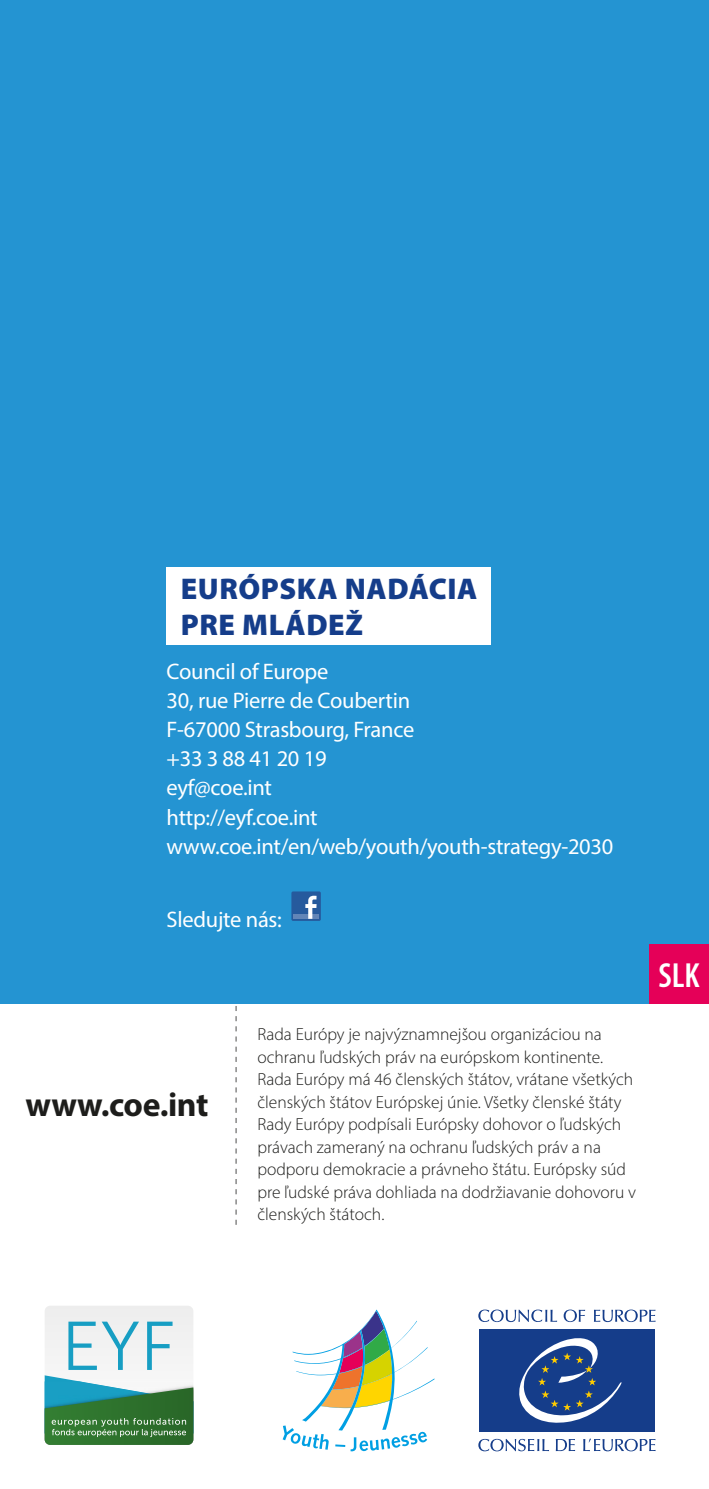
<style>
.page{position:relative;width:709px;height:1489px;background:#fff}
.page>*{position:absolute;margin:0;border:0;box-sizing:border-box;transform-origin:0 0}
.t1{font:600 condensed 35px "Myriad Pro";color:#fff}
.t2{font:700 33.75px "Myriad Pro";letter-spacing:-.01em;color:#1d1d1b}
.special_title{font:900 30px/36px "Myriad Pro";letter-spacing:.02em;color:#153d8a}
.body{font:22.5px "Myriad Pro";letter-spacing:-.01em;color:#fff}
.t3{font:300 17.5px/22.5px "Myriad Pro";color:#1d1d1b}
</style>
<div class="page">
<div style="left:0;top:0;width:709px;height:1003px;background:#2494d2"></div>
<svg style="left:563px;top:1309px;width:22px;height:12px"></svg>
<svg style="left:594px;top:1309px;width:61px;height:12px"></svg>
<svg style="left:478px;top:1309px;width:79px;height:12px"></svg>
<svg style="left:583px;top:1438px;width:72px;height:13px"></svg>
<svg style="left:556px;top:1439px;width:19px;height:11px"></svg>
<svg style="left:478px;top:1438px;width:71px;height:13px"></svg>
<div style="left:479px;top:1328px;width:176px;height:103px;background:#153d8a"></div>
<svg style="left:519px;top:1338px;width:103px;height:85px"></svg>
<svg style="left:283px;top:1309px;width:151px;height:142px"></svg>
<svg style="left:45px;top:1306px;width:148px;height:138px"></svg>
<svg style="left:235px;top:1006px;width:2px;height:218px"></svg>
<div style="left:167px;top:567px;width:324px;height:78px;background:#fff"></div>
<div style="left:291px;top:891px;width:30px;height:29px;background:#265a9d;border-radius:2px"></div>
<hr style="left:293px;top:914px;width:26px;height:4px;background:#6285b7">
<svg style="left:305px;top:895px;width:11px;height:23px"></svg>
<div style="left:649px;top:944px;width:60px;height:59px;background:#e50058"></div>
<p class="special_title" style="left:181px;top:570px;width:298px">EURÓPSKA NADÁCIA<br>PRE MLÁDEŽ</p>
<p class="body" style="left:167px;top:657px;width:163px">Council of Europe</p>
<p class="body" style="left:167px;top:686px;width:245px">30, rue Pierre de Coubertin</p>
<p class="body" style="left:167px;top:715px;width:249px">F-67000 Strasbourg, France</p>
<p class="body" style="left:167px;top:744px;width:161px">+33 3 88 41 20 19</p>
<p class="body" style="left:167px;top:774px;width:107px">eyf@coe.int</p>
<p class="body" style="left:167px;top:803px;width:153px">http://eyf.coe.int</p>
<p class="body" style="left:167px;top:832px;width:448px">www.coe.int/en/web/youth/youth-strategy-2030</p>
<p class="body" style="left:167px;top:905px;width:117px">Sledujte nás:</p>
<p class="t2" style="left:25px;top:1082px;width:184px">www.coe.int</p>
<p class="t3" style="left:257px;top:1023px;width:380px">Rada Európy je najvýznamnejšou organizáciou na ochranu ľudských práv na európskom kontinente.<br>Rada Európy má 46 členských štátov, vrátane všetkých členských štátov Európskej únie. Všetky členské štáty Rady Európy podpísali Európsky dohovor o ľudských právach zameraný na ochranu ľudských práv a na podporu demokracie a právneho štátu. Európsky súd pre ľudské práva dohliada na dodržiavanie dohovoru v členských štátoch.</p>
<p class="t1" style="left:658px;top:953px;width:43px">SLK</p>
</div>
